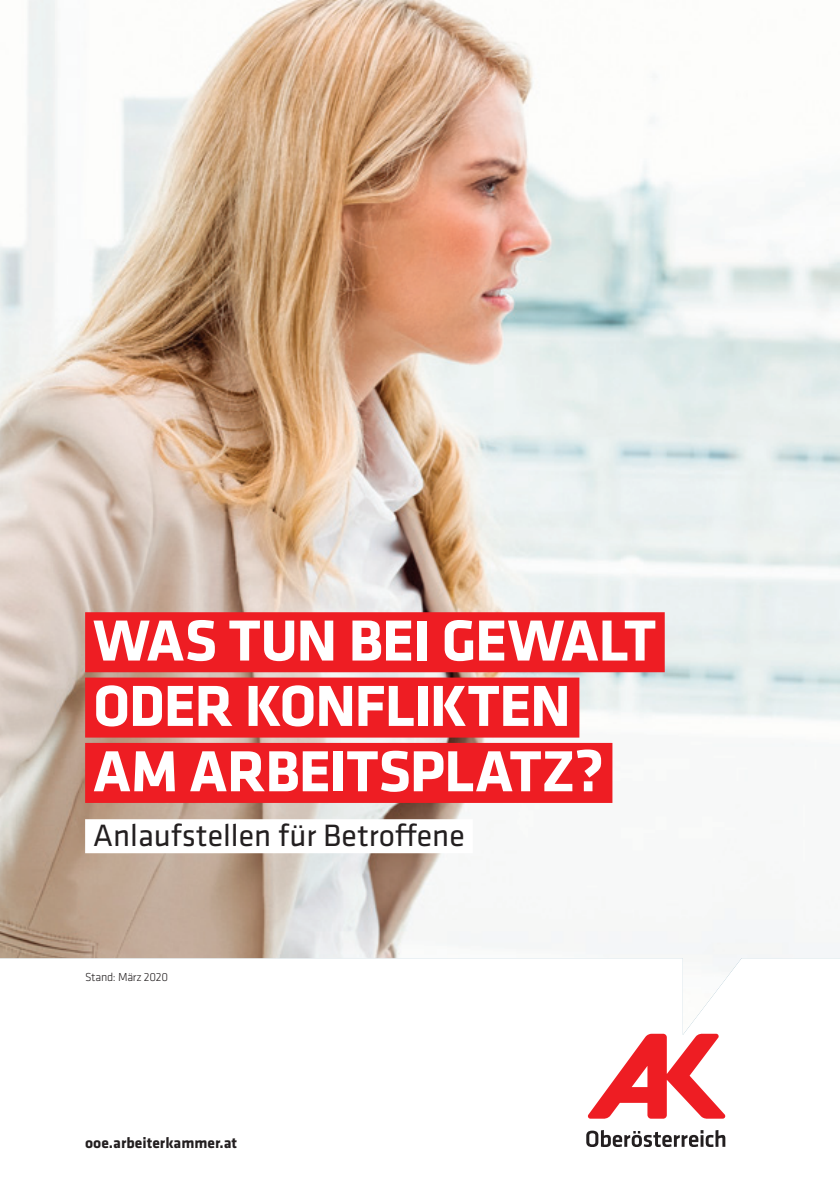
<style>
.page{position:relative;width:840px;height:1191px;background:#fff}
.page>*{position:absolute;margin:0;border:0;box-sizing:border-box;transform-origin:0 0}
.t1{font:700 60px/65.4px "Klavika Basic";letter-spacing:-.015em;color:#fff}
.t2{font:32px "Klavika Basic";color:#231f20}
.t3{font:700 15.6px "Klavika Basic";color:#231f20}
.t4{font:300 12px "Klavika Basic";letter-spacing:-.02em;color:#231f20}
</style>
<div class="page">
<img style="left:0;top:0;width:839px;height:1033px">
<div style="left:85px;top:612px;width:579px;height:60px;background:#ee1d23"></div>
<div style="left:85px;top:677px;width:494px;height:60px;background:#ee1d23"></div>
<div style="left:85px;top:743px;width:527px;height:60px;background:#ee1d23"></div>
<svg style="left:587px;top:1033px;width:138px;height:85px"></svg>
<svg style="left:586px;top:1130px;width:139px;height:16px"></svg>
<div style="left:85px;top:819px;width:387px;height:34px;background:#fff"></div>
<p class="t1" style="left:93px;top:605px;width:564px">WAS TUN BEI GEWALT<br>ODER KONFLIKTEN<br>AM ARBEITSPLATZ?</p>
<p class="t2" style="left:93px;top:815px;width:373px">Anlaufstellen für Betroffene</p>
<p class="t4" style="left:85px;top:970px;width:84px">Stand: März 2020</p>
<p class="t3" style="left:85px;top:1131px;width:153px">ooe.arbeiterkammer.at</p>
</div>
